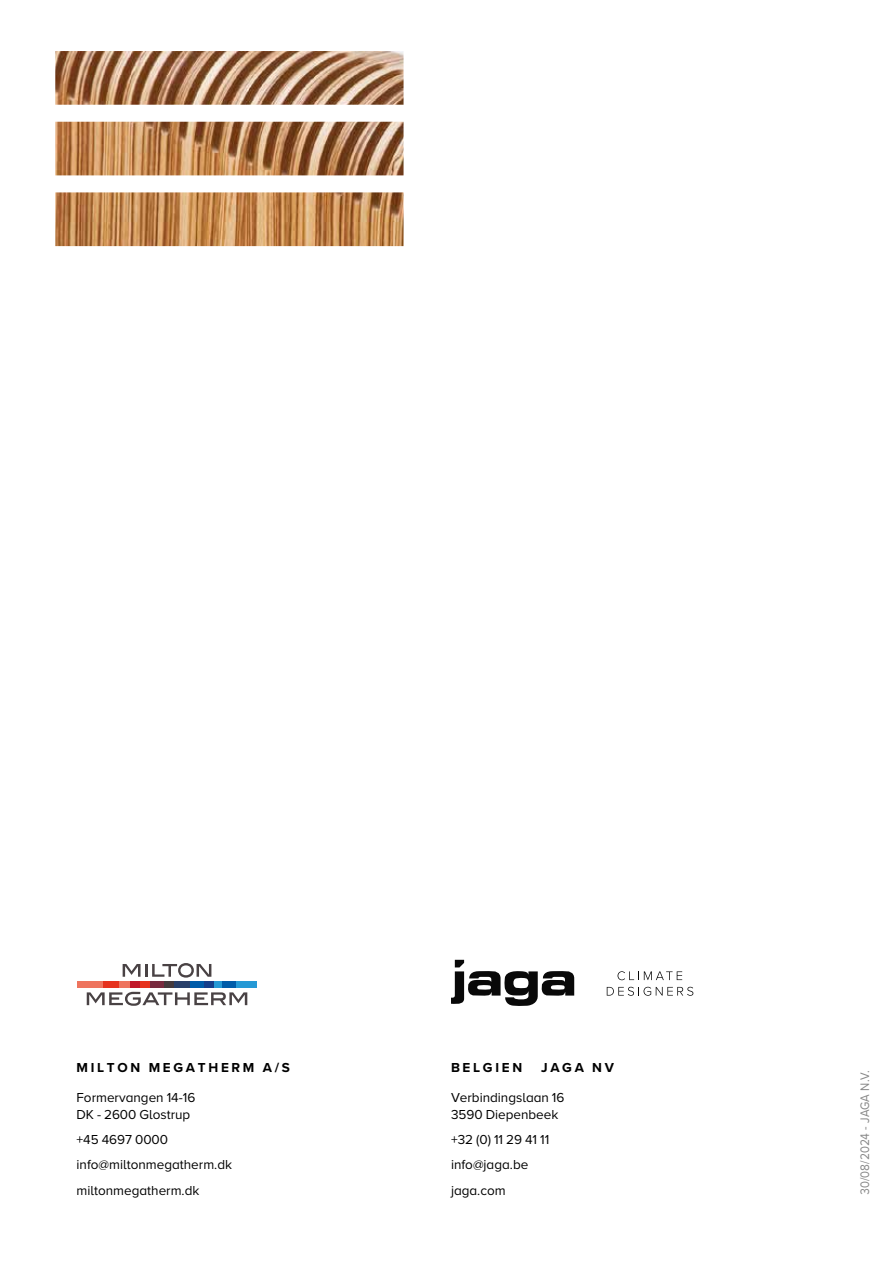
<style>
.page{position:relative;width:893px;height:1263px;background:#fff}
.page>*{position:absolute;margin:0;border:0;box-sizing:border-box;transform-origin:0 0}
.t1{font:13.5px/25.5px "Proxima Nova";color:#000}
.t2{font:700 13.5px "Proxima Nova";letter-spacing:.2em;color:#000}
.t3{font:12.9px "Proxima Nova";color:#878787;scale:.9 1}
</style>
<div class="page">
<img style="left:55px;top:51px;width:349px;height:195px">
<svg style="left:617px;top:971px;width:65px;height:9px"></svg>
<svg style="left:607px;top:987px;width:86px;height:9px"></svg>
<svg style="left:451px;top:960px;width:123px;height:46px"></svg>
<div style="left:77px;top:981px;width:26px;height:7px;background:#ee745e"></div>
<div style="left:119px;top:981px;width:12px;height:7px;background:#ee745e"></div>
<div style="left:103px;top:981px;width:16px;height:7px;background:#e6331e"></div>
<div style="left:236px;top:981px;width:21px;height:7px;background:#2599d5"></div>
<div style="left:213px;top:981px;width:9px;height:7px;background:#2599d5"></div>
<div style="left:222px;top:981px;width:14px;height:7px;background:#005ca9"></div>
<div style="left:140px;top:981px;width:10px;height:7px;background:#e6331e"></div>
<div style="left:131px;top:981px;width:9px;height:7px;background:#c11629"></div>
<div style="left:150px;top:981px;width:14px;height:7px;background:#782b3f"></div>
<div style="left:189px;top:981px;width:15px;height:7px;background:#005ca9"></div>
<div style="left:174px;top:981px;width:15px;height:7px;background:#29406a"></div>
<div style="left:204px;top:981px;width:9px;height:7px;background:#153f8b"></div>
<div style="left:164px;top:981px;width:10px;height:7px;background:#453a3d"></div>
<svg style="left:123px;top:963px;width:88px;height:14px"></svg>
<svg style="left:87px;top:992px;width:160px;height:14px"></svg>
<p class="t2" style="left:77px;top:1057px;width:215px">MILTON MEGATHERM A/S</p>
<p class="t1" style="left:77px;top:1088px;width:120px;line-height:17px">Formervangen 14-16<br>DK - 2600 Glostrup</p>
<p class="t1" style="left:77px;top:1126px;width:157px">+45 4697 0000 info@miltonmegatherm.dk miltonmegatherm.dk</p>
<p class="t2" style="left:451px;top:1057px;width:73px">BELGIEN</p>
<p class="t2" style="left:541px;top:1057px;width:74px">JAGA NV</p>
<p class="t1" style="left:451px;top:1088px;width:115px;line-height:17px">Verbindingslaan 16<br>3590 Diepenbeek</p>
<p class="t1" style="left:451px;top:1126px;width:100px">+32 (0) 11 29 41 11 info@jaga.be jaga.com</p>
<p class="t3" style="left:855px;top:1195px;width:140px;rotate:-90deg">30/08/2024 - JAGA N.V.</p>
</div>
